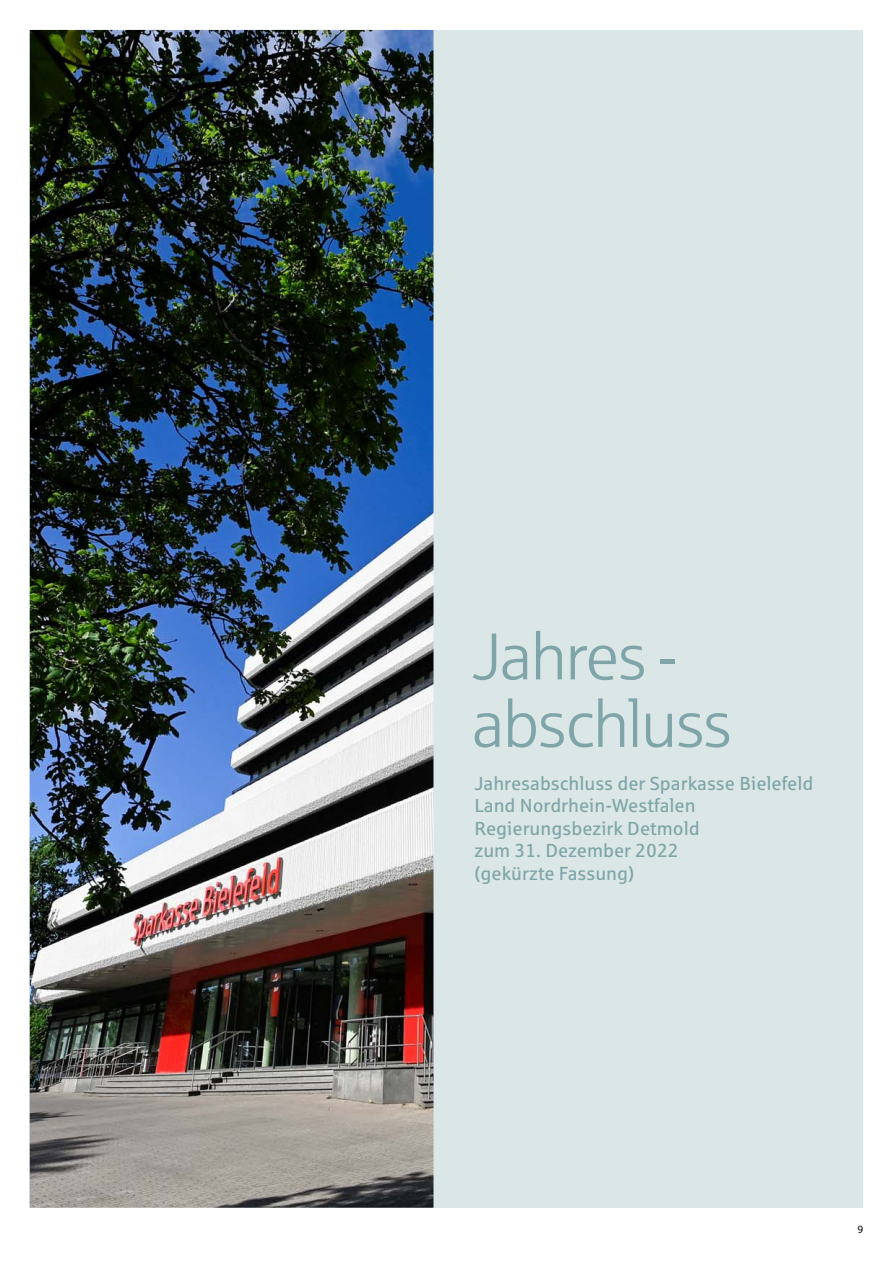
<style>
.page{position:relative;width:894px;height:1263px;background:#fff}
.page>*{position:absolute;margin:0;border:0;box-sizing:border-box;transform-origin:0 0}
.t1{font:66px/67.5px "Sparkasse Lt";letter-spacing:-.03em;color:#7fa5a8}
.t2{font:18.75px/22.5px "Sparkasse Rg";color:#7fa5a8}
.t3{font:10.5px "Sparkasse Rg";color:#231f20}
</style>
<div class="page">
<div style="left:30px;top:30px;width:833px;height:1178px;background:#dbe6e7"></div>
<img style="left:30px;top:30px;width:404px;height:1178px">
<h1 class="t1" style="left:471px;top:628px;width:263px">Jahres - abschluss</h1>
<p class="t2" style="left:474px;top:774px;width:340px">Jahresabschluss der Sparkasse Bielefeld<br>Land Nordrhein-Westfalen<br>Regierungsbezirk Detmold<br>zum 31. Dezember 2022<br>(gekürzte Fassung)</p>
<p class="t3" style="left:858px;top:1226px;width:8px">9</p>
</div>
